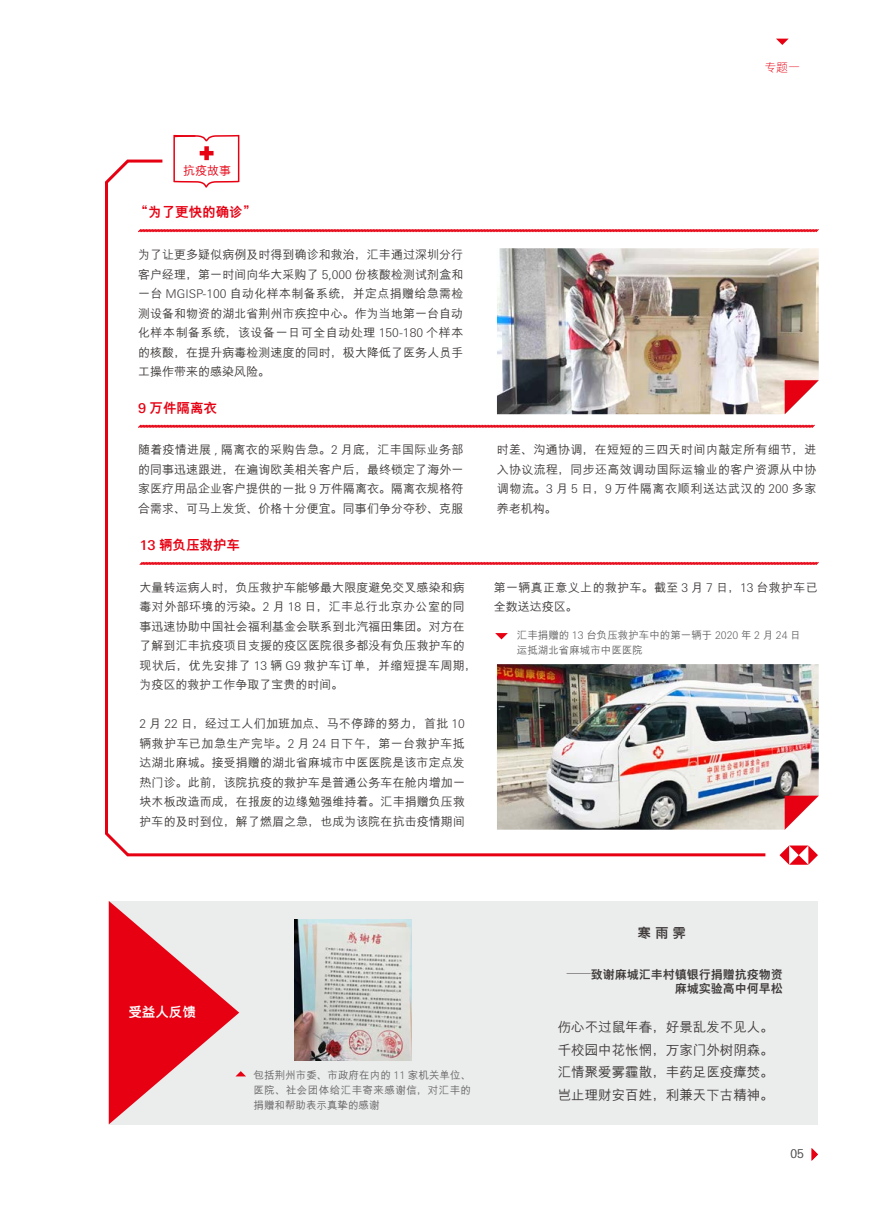
<style>
.page{position:relative;width:893px;height:1212px;background:#fff}
.page>*{position:absolute;margin:0;border:0;box-sizing:border-box;transform-origin:0 0}
.t1{font:500 13.5px/22.5px "M Hei PR Cfor HSBC";color:#3e3a39;text-align:justify}
.t2{font:800 13.5px "M Hei PR Cfor HSBC";color:#e60012}
.t3{font:800 13.5px "M Hei PR Cfor HSBC";color:#fff}
.t4{font:800 13.5px "M Hei PR Cfor HSBC";color:#3e3a39}
.t5{font:500 12px/19.5px "M Hei PR Cfor HSBC";letter-spacing:.005em;color:#3e3a39;text-align:justify}
.t6{font:500 12px/19.5px "M Hei PR Cfor HSBC";letter-spacing:.03em;color:#3e3a39}
.t7{font:800 12px/14.9px "M Hei PR Cfor HSBC";color:#3e3a39;text-align:right}
.t8{font:500 12px "M Hei PR Cfor HSBC";color:#e60012}
.t9{font:300 12px "M Hei PR Cfor HSBC";color:#e60012}
.t10{font:300 12px "Univers Nextfor HSBC";color:#656464}
.t11{font:500 10.5px/15px "M Hei PR Cfor HSBC";color:#656464}
.s1{font-family:"Univers Nextfor HSBC";font-weight:300}
.s2{font-family:"Univers Nextfor HSBC";font-weight:500}
.s3{font-weight:500}
</style>
<div class="page">
<div style="left:109px;top:901px;width:708px;height:223px;background:#ebecec"></div>
<svg style="left:812px;top:1148px;width:6px;height:13px"></svg>
<svg style="left:173px;top:134px;width:67px;height:24px"></svg>
<hr style="left:200px;top:151px;width:14px;height:4px;background:#e60012">
<div style="left:204px;top:146px;width:5px;height:14px;background:#e60012"></div>
<svg style="left:105px;top:158px;width:663px;height:699px"></svg>
<svg style="left:137px;top:228px;width:682px;height:5px"></svg>
<svg style="left:137px;top:424px;width:678px;height:4px;background:#ef636d"></svg>
<svg style="left:779px;top:845px;width:39px;height:20px"></svg>
<img style="left:497px;top:248px;width:322px;height:166px">
<svg style="left:785px;top:380px;width:34px;height:34px"></svg>
<svg style="left:139px;top:561px;width:680px;height:4px"></svg>
<img style="left:497px;top:664px;width:322px;height:166px">
<svg style="left:785px;top:796px;width:34px;height:34px"></svg>
<svg style="left:495px;top:633px;width:13px;height:6px"></svg>
<svg style="left:109px;top:901px;width:137px;height:223px"></svg>
<img style="left:294px;top:919px;width:117px;height:142px">
<svg style="left:776px;top:39px;width:13px;height:6px"></svg>
<p class="t9" style="left:765px;top:61px;width:37px">专题一</p>
<p class="t8" style="left:183px;top:164px;width:49px">抗疫故事</p>
<p class="t2" style="left:135px;top:204px;width:123px">“为了更快的确诊”</p>
<p class="t5" style="left:138px;top:245px;width:327px">为了让更多疑似病例及时得到确诊和救治，汇丰通过深圳分行客户经理，第一时间向华大采购了 <span class="s1">5,000</span> 份核酸检测试剂盒和一台 <span class="s1">MGISP-100</span> 自动化样本制备系统，并定点捐赠给急需检测设备和物资的湖北省荆州市疾控中心。作为当地第一台自动化样本制备系统，该设备一日可全自动处理 <span class="s1">150-180</span> 个样本的核酸，在提升病毒检测速度的同时，极大降低了医务人员手工操作带来的感染风险。</p>
<p class="t2" style="left:138px;top:401px;width:80px"><span class="s2">9</span> 万件隔离衣</p>
<p class="t5" style="left:138px;top:440px;width:327px">随着疫情进展 <span class="s1">,</span> 隔离衣的采购告急。<span class="s1">2</span> 月底，汇丰国际业务部的同事迅速跟进，在遍询欧美相关客户后，最终锁定了海外一家医疗用品企业客户提供的一批 <span class="s1">9</span> 万件隔离衣。隔离衣规格符合需求、可马上发货、价格十分便宜。同事们争分夺秒、克服</p>
<p class="t5" style="left:497px;top:440px;width:321px">时差、沟通协调，在短短的三四天时间内敲定所有细节，进入协议流程，同步还高效调动国际运输业的客户资源从中协调物流。<span class="s1">3</span> 月 <span class="s1">5</span> 日，<span class="s1">9</span> 万件隔离衣顺利送达武汉的 <span class="s1">200</span> 多家养老机构。</p>
<p class="t2" style="left:140px;top:537px;width:102px"><span class="s2">13</span> 辆负压救护车</p>
<p class="t5" style="left:140px;top:578px;width:339px;text-align:left">大量转运病人时，负压救护车能够最大限度避免交叉感染和病毒对外部环境的污染。<span class="s1">2</span> 月 <span class="s1">18</span> 日，汇丰总行北京办公室的同事迅速协助中国社会福利基金会联系到北汽福田集团。对方在了解到汇丰抗疫项目支援的疫区医院很多都没有负压救护车的现状后，优先安排了 <span class="s1">13</span> 辆 <span class="s1">G9</span> 救护车订单，并缩短提车周期，为疫区的救护工作争取了宝贵的时间。</p>
<p class="t5" style="left:140px;top:714px;width:327px"><span class="s1">2</span> 月 <span class="s1">22</span> 日，经过工人们加班加点、马不停蹄的努力，首批 <span class="s1">10</span>辆救护车已加急生产完毕。<span class="s1">2</span> 月 <span class="s1">24</span> 日下午，第一台救护车抵达湖北麻城。接受捐赠的湖北省麻城市中医医院是该市定点发热门诊。此前，该院抗疫的救护车是普通公务车在舱内增加一块木板改造而成，在报废的边缘勉强维持着。汇丰捐赠负压救护车的及时到位，解了燃眉之急，也成为该院在抗击疫情期间</p>
<p class="t6" style="left:494px;top:578px;width:326px">第一辆真正意义上的救护车。截至 <span class="s1">3</span> 月 <span class="s1">7</span> 日，<span class="s1">13</span> 台救护车已全数送达疫区。</p>
<p class="t11" style="left:517px;top:627px;width:285px">汇丰捐赠的 <span class="s1">13</span> 台负压救护车中的第一辆于 <span class="s1">2020</span> 年 <span class="s1">2</span> 月 <span class="s1">24</span> 日运抵湖北省麻城市中医医院</p>
<p class="t3" style="left:128px;top:1004px;width:69px">受益人反馈</p>
<p class="t11" style="left:254px;top:1067px;width:219px;text-align:justify">包括荆州市委、市政府在内的 <span class="s1">11</span> 家机关单位、医院、社会团体给汇丰寄来感谢信，对汇丰的捐赠和帮助表示真挚的感谢</p>
<p class="t4" style="left:637px;top:925px;width:50px">寒雨霁</p>
<p class="t7" style="left:567px;top:967px;width:218px"><span class="s3">——</span>致谢麻城汇丰村镇银行捐赠抗疫物资麻城实验高中何早松</p>
<p class="t1" style="left:558px;top:1016px;width:217px">伤心不过鼠年春，好景乱发不见人。千校园中花怅惘，万家门外树阴森。汇情聚爱雾霾散，丰药足医疫瘴焚。岂止理财安百姓，利兼天下古精神。</p>
<p class="t10" style="left:790px;top:1145px;width:15px">05</p>
</div>
